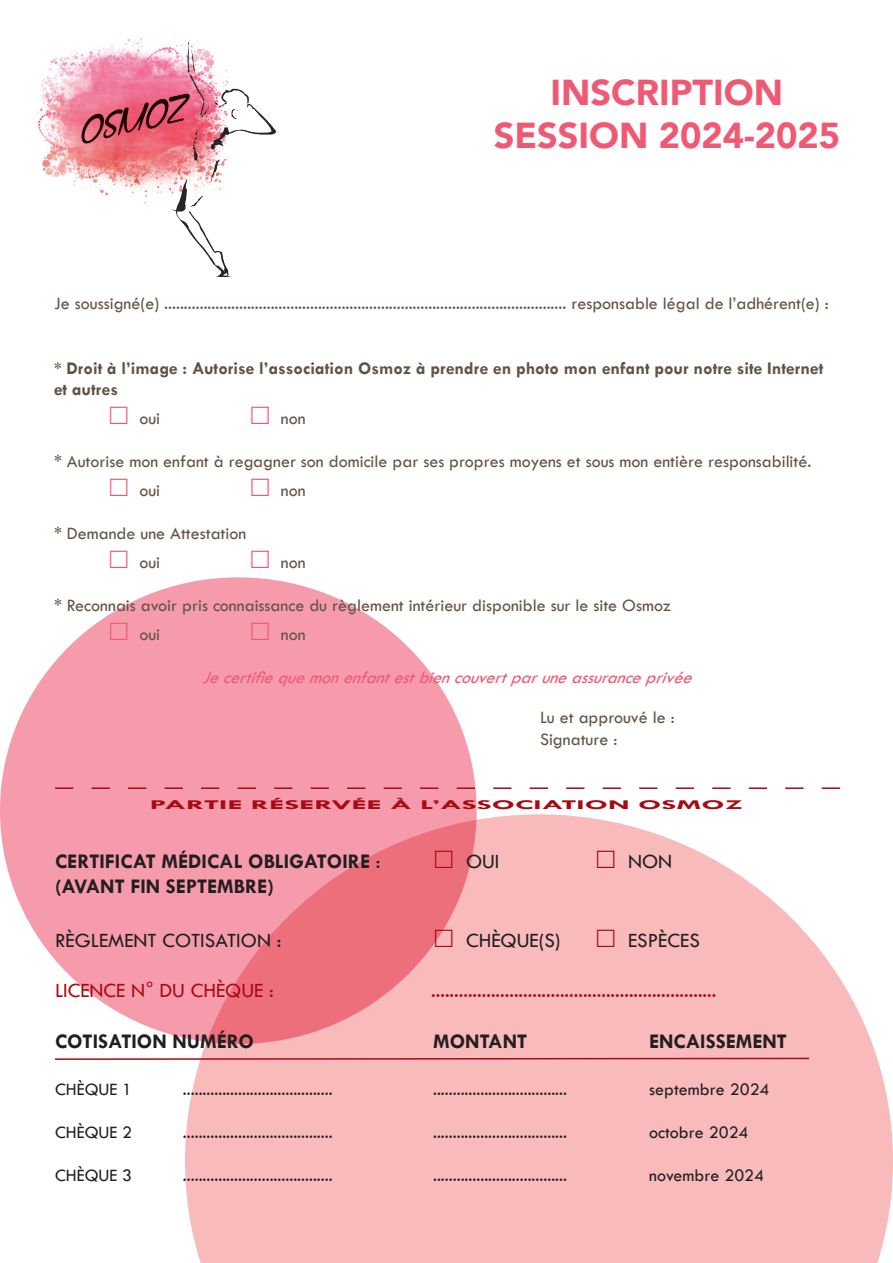
<style>
.page{position:relative;width:893px;height:1263px;background:#fff}
.page>*{position:absolute;margin:0;border:0;box-sizing:border-box;transform-origin:0 0}
.t1{font:900 36px/43.2px "Avenir";color:#f05974;text-align:center}
.t2{font:700 21px "Tw Cen";color:#231f20}
.t3{font:21px "Tw Cen";color:#a70a12}
.t4{font:21px "Tw Cen";color:#231f20}
.t5{font:18px "Tw Cen";color:#625445}
.t6{font:18px "Tw Cen";color:#231f20}
.t7{font:700 18px/21.6px "Tw Cen";color:#625445}
.t8{font:italic 18px "Tw Cen";color:#f05974}
.t9{font:700 13.5px "Tw Cen";color:#a70a12;scale:2.33 1}
.s1{font-weight:400}
</style>
<div class="page">
<img style="left:38px;top:36px;width:238px;height:240px">
<div style="left:0;top:577px;width:477px;height:467px;background:#f69bab;border-radius:50%"></div>
<svg style="left:185px;top:814px;width:708px;height:449px;fill:#f8baba"></svg>
<svg style="left:55px;top:787px;width:785px;height:2px"></svg>
<svg style="left:55px;top:1057px;width:755px;height:4px;background:#da8083"></svg>
<svg style="left:435px;top:850px;width:17px;height:18px"></svg>
<svg style="left:597px;top:850px;width:17px;height:18px"></svg>
<svg style="left:435px;top:929px;width:17px;height:18px"></svg>
<svg style="left:597px;top:929px;width:17px;height:18px"></svg>
<h1 class="t1" style="left:494px;top:70px;width:348px">INSCRIPTION<br>SESSION 2024-2025</h1>
<p class="t5" style="left:54px;top:292px;width:776px">Je soussigné(e) ...................................................................................................... responsable légal de l’adhérent(e) :</p>
<p class="t7" style="left:54px;top:357px;width:771px">* Droit à l’image : Autorise l’association Osmoz à prendre en photo mon enfant pour notre site Internet et autres</p>
<p class="t5" style="left:139px;top:408px;width:22px">oui</p>
<p class="t5" style="left:281px;top:408px;width:26px">non</p>
<p class="t5" style="left:54px;top:451px;width:759px">* Autorise mon enfant à regagner son domicile par ses propres moyens et sous mon entière responsabilité.</p>
<p class="t5" style="left:139px;top:480px;width:22px">oui</p>
<p class="t5" style="left:281px;top:480px;width:26px">non</p>
<p class="t5" style="left:54px;top:523px;width:194px">* Demande une Attestation</p>
<p class="t5" style="left:139px;top:552px;width:22px">oui</p>
<p class="t5" style="left:281px;top:552px;width:26px">non</p>
<p class="t5" style="left:54px;top:595px;width:618px">* Reconnais avoir pris connaissance du règlement intérieur disponible sur le site Osmoz</p>
<p class="t5" style="left:139px;top:624px;width:22px">oui</p>
<p class="t5" style="left:281px;top:624px;width:26px">non</p>
<p class="t8" style="left:202px;top:667px;width:498px">Jecertifiequemonenfantestbiencouvertparuneassuranceprivée</p>
<p class="t5" style="left:540px;top:706px;width:136px">Lu et approuvé le :</p>
<p class="t5" style="left:540px;top:728px;width:79px">Signature :</p>
<p class="t9" style="left:150px;top:797px;width:256px">PARTIE RÉSERVÉE À L’ASSOCIATION OSMOZ</p>
<p class="t2" style="left:55px;top:848px;width:327px">CERTIFICAT MÉDICAL OBLIGATOIRE <span class="s1">:</span></p>
<p class="t4" style="left:466px;top:848px;width:35px">OUI</p>
<p class="t4" style="left:628px;top:848px;width:46px">NON</p>
<p class="t2" style="left:55px;top:874px;width:220px">(AVANT FIN SEPTEMBRE)</p>
<p class="t4" style="left:55px;top:928px;width:228px">RÈGLEMENT COTISATION :</p>
<p class="t4" style="left:466px;top:928px;width:96px">CHÈQUE(S)</p>
<p class="t4" style="left:628px;top:928px;width:73px">ESPÈCES</p>
<p class="t3" style="left:55px;top:978px;width:220px">LICENCE N° DU CHÈQUE :</p>
<p class="t3" style="left:431px;top:978px;width:287px">..............................................................</p>
<p class="t2" style="left:55px;top:1028px;width:200px">COTISATION NUMÉRO</p>
<p class="t2" style="left:433px;top:1028px;width:96px">MONTANT</p>
<p class="t2" style="left:649px;top:1028px;width:139px">ENCAISSEMENT</p>
<p class="t6" style="left:55px;top:1078px;width:79px">CHÈQUE 1</p>
<p class="t6" style="left:183px;top:1078px;width:151px">......................................</p>
<p class="t6" style="left:433px;top:1078px;width:136px">..................................</p>
<p class="t6" style="left:649px;top:1078px;width:122px">septembre 2024</p>
<p class="t6" style="left:55px;top:1121px;width:79px">CHÈQUE 2</p>
<p class="t6" style="left:183px;top:1121px;width:151px">......................................</p>
<p class="t6" style="left:433px;top:1121px;width:136px">..................................</p>
<p class="t6" style="left:649px;top:1121px;width:101px">octobre 2024</p>
<p class="t6" style="left:55px;top:1164px;width:79px">CHÈQUE 3</p>
<p class="t6" style="left:183px;top:1164px;width:151px">......................................</p>
<p class="t6" style="left:433px;top:1164px;width:136px">..................................</p>
<p class="t6" style="left:649px;top:1164px;width:117px">novembre 2024</p>
</div>
